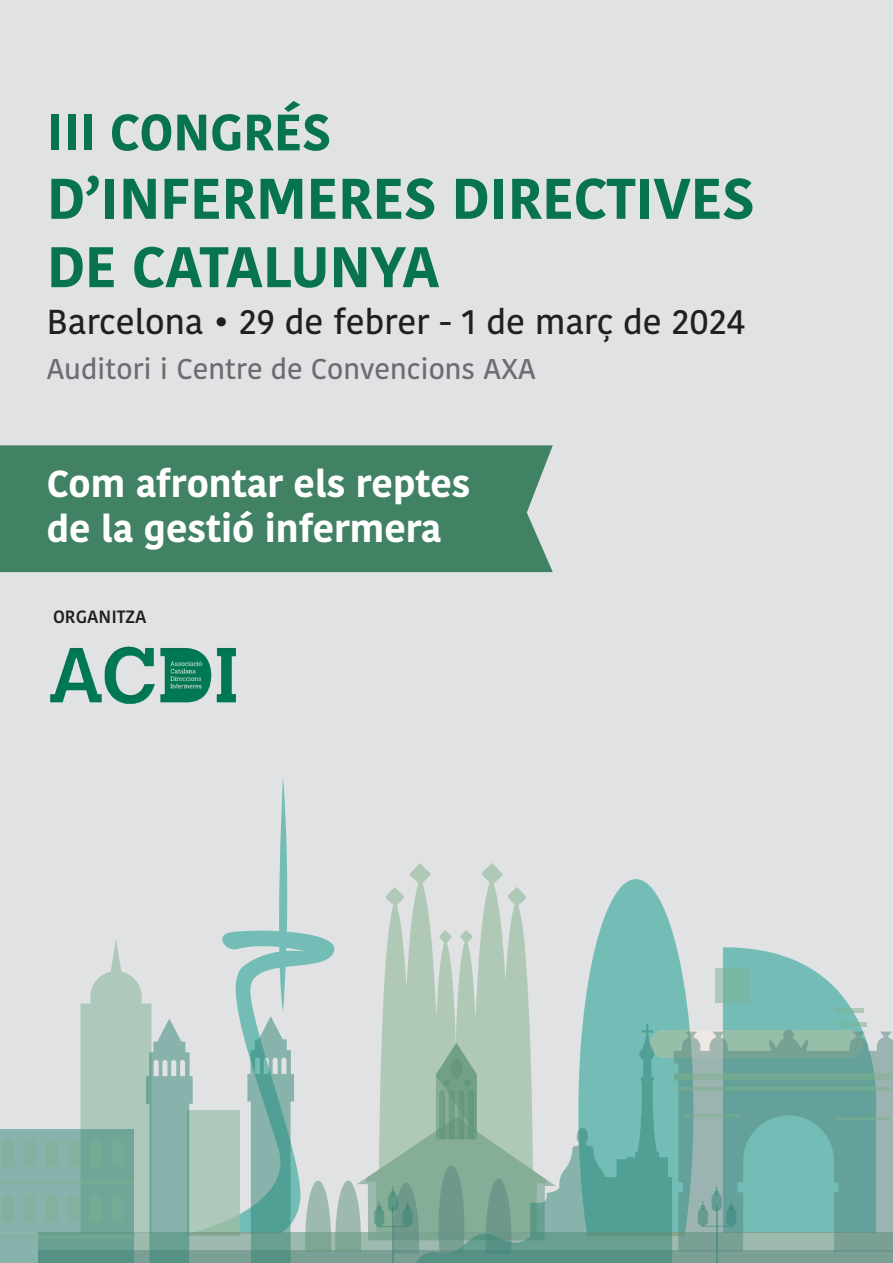
<style>
.page{position:relative;width:893px;height:1263px;background:#e1e2e4}
.page>*{position:absolute;margin:0;border:0;box-sizing:border-box;transform-origin:0 0}
.t1{font:700 57px "Kohinoor Devanagari";letter-spacing:-.01em;color:#087350}
.t2{font:700 51px "Kohinoor Devanagari";letter-spacing:-.01em;color:#087350}
.t3{font:700 37.5px "Kohinoor Devanagari";color:#fff}
.t4{font:500 34.5px "Kohinoor Devanagari";color:#231f20}
.t5{font:500 28.5px "Kohinoor Devanagari";color:#6c6d70}
.t6{font:600 17.7px "Kohinoor Devanagari";color:#231f20}
</style>
<div class="page">
<div style="left:0;top:445px;width:553px;height:127px;background:#408263"></div>
<img style="left:50px;top:646px;width:185px;height:58px">
<svg style="left:222px;top:778px;width:112px;height:441px"></svg>
<div style="left:39px;top:1250px;width:854px;height:13px;background:#7aa096"></div>
<svg style="left:0;top:1130px;width:67px;height:133px;background:#82afa7"></svg>
<svg style="left:674px;top:1031px;width:219px;height:220px;background:#92afa8"></svg>
<div style="left:674px;top:1073px;width:219px;height:7px;background:#8db29d"></div>
<hr style="left:676px;top:1087px;width:217px;height:3px;background:#80b189">
<hr style="left:836px;top:1117px;width:54px;height:3px;background:#80b189">
<svg style="left:381px;top:863px;width:149px;height:180px;fill:#b0c9b6"></svg>
<svg style="left:2px;top:1139px;width:13px;height:28px"></svg>
<svg style="left:24px;top:1139px;width:13px;height:28px"></svg>
<svg style="left:46px;top:1139px;width:13px;height:28px"></svg>
<hr style="left:0;top:1180px;width:134px;height:4px;background:#82b29f">
<svg style="left:2px;top:1195px;width:12px;height:27px"></svg>
<svg style="left:23px;top:1195px;width:13px;height:27px"></svg>
<svg style="left:45px;top:1195px;width:13px;height:27px"></svg>
<svg style="left:67px;top:938px;width:227px;height:325px"></svg>
<hr style="left:0;top:1236px;width:135px;height:3px;background:#7cb193">
<svg style="left:582px;top:879px;width:294px;height:357px"></svg>
<hr style="left:716px;top:1206px;width:2px;height:57px;background:#308474">
<hr style="left:701px;top:1226px;width:31px;height:1px;background:#308474">
<svg style="left:305px;top:1043px;width:109px;height:210px"></svg>
<hr style="left:392px;top:1206px;width:2px;height:57px;background:#308474">
<hr style="left:377px;top:1226px;width:32px;height:1px;background:#308474">
<svg style="left:414px;top:1024px;width:258px;height:239px;background:#87b5a8"></svg>
<p class="t2" style="left:47px;top:87px;width:286px">III CONGRÉS</p>
<p class="t1" style="left:47px;top:148px;width:709px">D’INFERMERES DIRECTIVES</p>
<p class="t1" style="left:47px;top:216px;width:395px">DE CATALUNYA</p>
<p class="t4" style="left:47px;top:302px;width:700px">Barcelona • 29 de febrer - 1 de març de 2024</p>
<p class="t5" style="left:47px;top:352px;width:490px">Auditori i Centre de Convencions AXA</p>
<p class="t3" style="left:47px;top:450px;width:425px">Com afrontar els reptes</p>
<p class="t3" style="left:47px;top:495px;width:396px">de la gestió infermera</p>
<p class="t6" style="left:53px;top:607px;width:95px">ORGANITZA</p>
</div>
